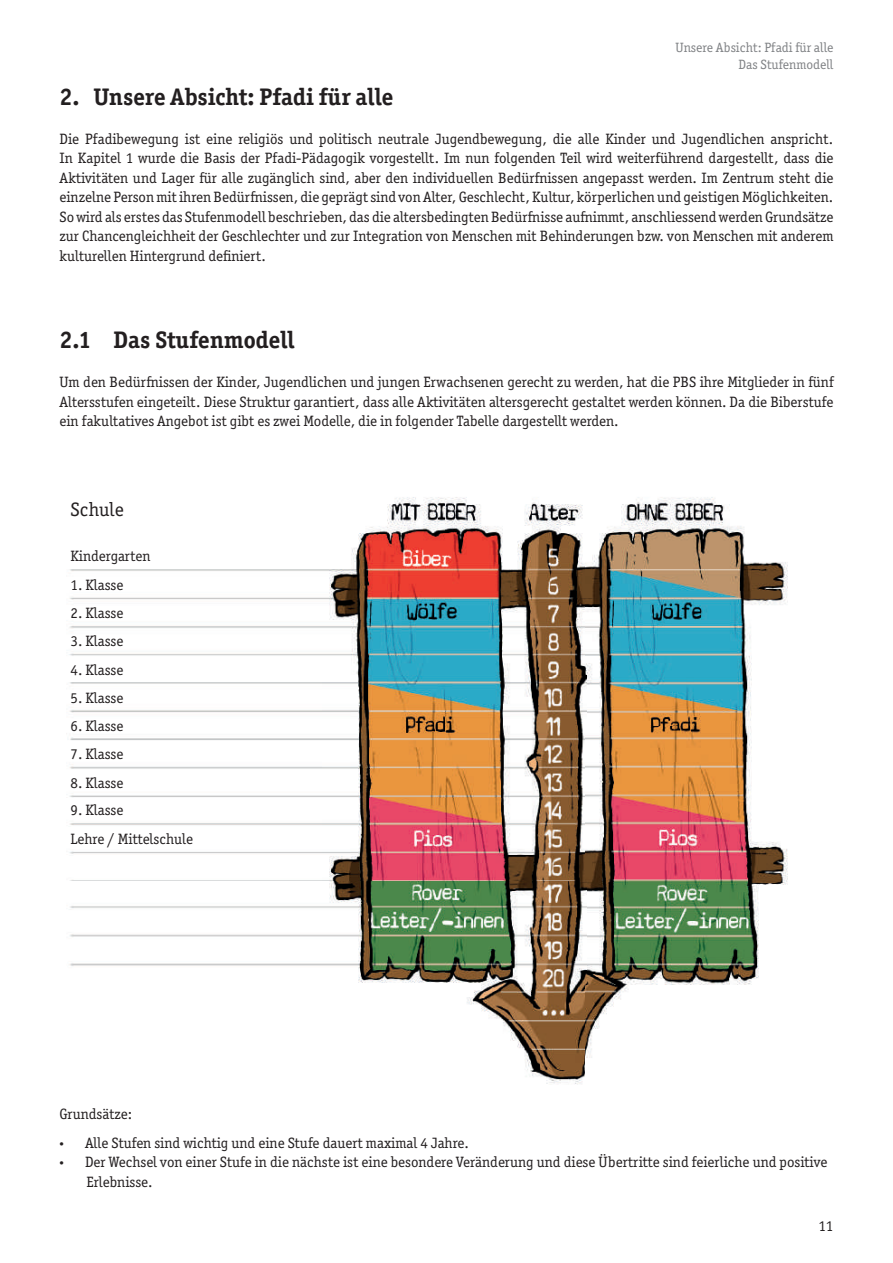
<style>
.page{position:relative;width:893px;height:1263px;background:#fff}
.page>*{position:absolute;margin:0;border:0;box-sizing:border-box;transform-origin:0 0}
.t1{font:700 24px "Officina Ser ITC";color:#231f20}
.t2{font:19.5px "Officina Serif ITC Pro";color:#231f20}
.t3{font:15px/19.5px "Officina Serif ITC Pro";color:#231f20;text-align:justify}
.t4{font:13.5px/16.5px "Officina Serif ITC Pro";color:#808285;text-align:right}
.s1{font-family:"Myriad Pro";font-size:15.75px}
</style>
<div class="page">
<img style="left:69px;top:497px;width:719px;height:588px">
<p class="t4" style="left:675px;top:39px;width:159px">Unsere Absicht: Pfadi für alle<br>Das Stufenmodell</p>
<h1 class="t1" style="left:60px;top:82px;width:335px">2. Unsere Absicht: Pfadi für alle</h1>
<p class="t3" style="left:60px;top:129px;width:775px">Die Pfadibewegung ist eine religiös und politisch neutrale Jugendbewegung, die alle Kinder und Jugendlichen anspricht.<br>In Kapitel 1 wurde die Basis der Pfadi-Pädagogik vorgestellt. Im nun folgenden Teil wird weiterführend dargestellt, dass die Aktivitäten und Lager für alle zugänglich sind, aber den individuellen Bedürfnissen angepasst werden. Im Zentrum steht die einzelne Person mit ihren Bedürfnissen, die geprägt sind von Alter, Geschlecht, Kultur, körperlichen und geistigen Möglichkeiten.<br>So wird als erstes das Stufenmodell beschrieben, das die altersbedingten Bedürfnisse aufnimmt, anschliessend werden Grundsätze zur Chancengleichheit der Geschlechter und zur Integration von Menschen mit Behinderungen bzw. von Menschen mit anderem kulturellen Hintergrund definiert.</p>
<h1 class="t1" style="left:60px;top:325px;width:237px">2.1 Das Stufenmodell</h1>
<p class="t3" style="left:60px;top:372px;width:775px">Um den Bedürfnissen der Kinder, Jugendlichen und jungen Erwachsenen gerecht zu werden, hat die PBS ihre Mitglieder in fünf Altersstufen eingeteilt. Diese Struktur garantiert, dass alle Aktivitäten altersgerecht gestaltet werden können. Da die Biberstufe ein fakultatives Angebot ist gibt es zwei Modelle, die in folgender Tabelle dargestellt werden.</p>
<h2 class="t2" style="left:71px;top:498px;width:55px">Schule</h2>
<p class="t3" style="left:71px;top:546px;width:81px">Kindergarten</p>
<p class="t3" style="left:71px;top:575px;width:54px">1. Klasse</p>
<p class="t3" style="left:71px;top:603px;width:54px">2. Klasse</p>
<p class="t3" style="left:71px;top:631px;width:54px">3. Klasse</p>
<p class="t3" style="left:71px;top:660px;width:54px">4. Klasse</p>
<p class="t3" style="left:71px;top:688px;width:54px">5. Klasse</p>
<p class="t3" style="left:71px;top:716px;width:54px">6. Klasse</p>
<p class="t3" style="left:71px;top:744px;width:54px">7. Klasse</p>
<p class="t3" style="left:71px;top:773px;width:54px">8. Klasse</p>
<p class="t3" style="left:71px;top:796px;width:124px;line-height:28.5px">9. Klasse<br>Lehre / Mittelschule</p>
<p class="t3" style="left:60px;top:1104px;width:74px">Grundsätze:</p>
<p class="t3" style="left:60px;top:1133px;width:411px"><span class="s1">•</span> Alle Stufen sind wichtig und eine Stufe dauert maximal 4 Jahre.</p>
<p class="t3" style="left:87px;top:1152px;width:742px;text-indent:-27px"><span class="s1">•</span> Der Wechsel von einer Stufe in die nächste ist eine besondere Veränderung und diese Übertritte sind feierliche und positive<br>Erlebnisse.</p>
<p class="t3" style="left:818px;top:1216px;width:16px">11</p>
</div>
